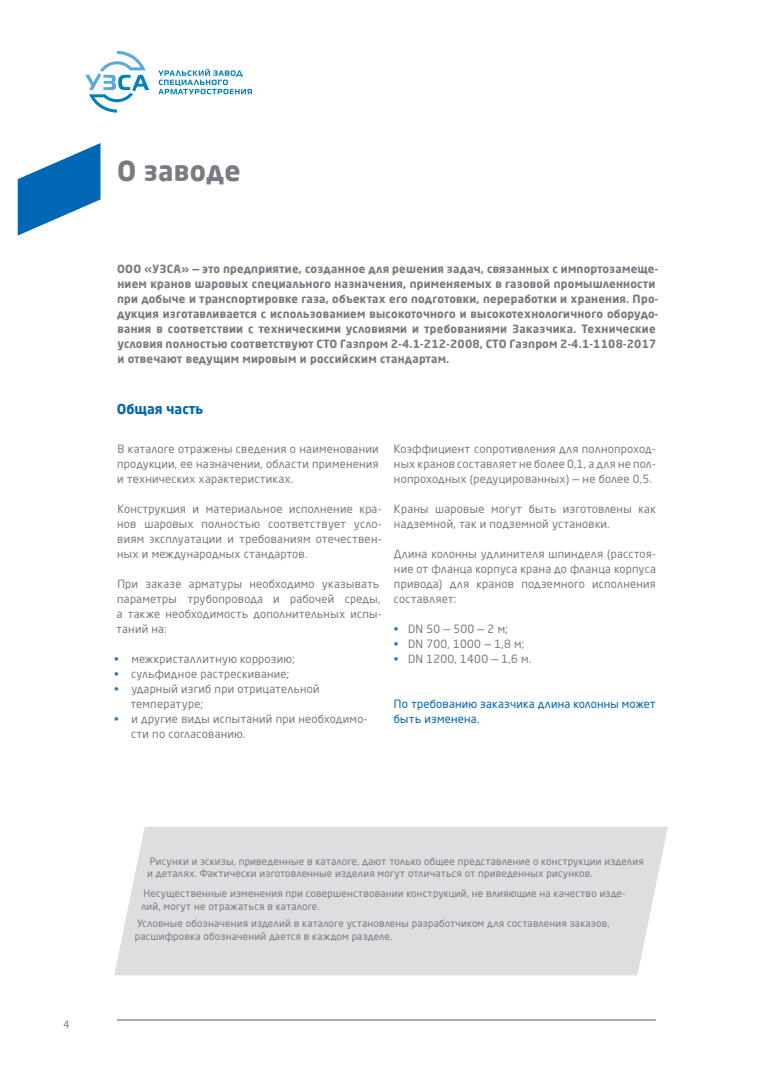
<style>
.page{position:relative;width:780px;height:1088px;background:#fff}
.page>*{position:absolute;margin:0;border:0;box-sizing:border-box;transform-origin:0 0}
.t1{font:700 27.5px "Neo Sans Pro";letter-spacing:.005em;color:#787c82}
.t2{font:700 13.75px "Neo Sans Pro";color:#0166b3}
.t3{font:11.25px/15px "Neo Sans Pro";letter-spacing:.02em;color:#787c82;text-align:justify}
.t4{font:700 11.25px/15px "Neo Sans Pro";letter-spacing:.02em;color:#787c82}
.t5{font:11.25px/15px "Neo Sans Pro";letter-spacing:.02em;color:#0166b3}
.t6{font:10px/12.5px "Neo Sans Pro";letter-spacing:.02em;color:#787c82}
.s1{color:#2b79be}
</style>
<div class="page">
<hr style="left:117px;top:1019px;width:539px;height:1px;background:#787c82">
<svg style="left:18px;top:143px;width:82px;height:93px"></svg>
<svg style="left:158px;top:69px;width:94px;height:25px"></svg>
<svg style="left:85px;top:51px;width:64px;height:62px"></svg>
<div style="left:114px;top:826px;width:554px;height:149px;background:#dddee0"></div>
<h1 class="t1" style="left:117px;top:153px;width:125px">О заводе</h1>
<p class="t4" style="left:117px;top:261px;width:542px">ООО «УЗСА» — это предприятие, созданное для решения задач, связанных с импортозамеще&shy;нием кранов шаровых специального назначения, применяемых в газовой промышленности при добыче и транспортировке газа, объектах его подготовки, переработки и хранения. Про&shy;дукция изготавливается с использованием высокоточного и высокотехнологичного оборудо&shy;вания в соответствии с техническими условиями и требованиями Заказчика. Технические условия полностью соответствуют СТО Газпром 2-4.1-212-2008, СТО Газпром 2-4.1-1108-2017 и отвечают ведущим мировым и российским стандартам.</p>
<p class="t2" style="left:117px;top:400px;width:88px">Общая часть</p>
<p class="t3" style="left:117px;top:441px;width:263px">В каталоге отражены сведения о наименовании продукции, ее назначении, области применения и технических характеристиках.</p>
<p class="t3" style="left:117px;top:501px;width:266px">Конструкция и материальное исполнение кра&shy;нов шаровых полностью соответствует усло&shy;виям эксплуатации и требованиям отечествен&shy;ных и международных стандартов.</p>
<p class="t3" style="left:116px;top:576px;width:267px;text-align:left">При заказе арматуры необходимо указывать параметры трубопровода и рабочей среды, а также необходимость дополнительных испы&shy;таний на:</p>
<p class="t3" style="left:114px;top:651px;width:182px"><span class="s1">•</span> межкристаллитную коррозию;</p>
<p class="t3" style="left:114px;top:666px;width:177px"><span class="s1">•</span> сульфидное растрескивание;</p>
<p class="t3" style="left:130px;top:681px;width:191px;text-indent:-16px"><span class="s1">•</span> ударный изгиб при отрицательной температуре;</p>
<p class="t3" style="left:131px;top:711px;width:238px;text-indent:-17px"><span class="s1">•</span> и другие виды испытаний при необходимо&shy;сти по согласованию.</p>
<p class="t3" style="left:394px;top:441px;width:263px">Коэффициент сопротивления для полнопроход&shy;ных кранов составляет не более 0,1, а для не пол&shy;нопроходных (редуцированных) — не более 0,5.</p>
<p class="t3" style="left:394px;top:501px;width:263px">Краны шаровые могут быть изготовлены как надземной, так и подземной установки.</p>
<p class="t3" style="left:394px;top:546px;width:263px">Длина колонны удлинителя шпинделя (расстоя&shy;ние от фланца корпуса крана до фланца корпуса привода) для кранов подземного исполнения составляет:</p>
<p class="t3" style="left:394px;top:621px;width:115px"><span class="s1">•</span> DN 50 — 500 — 2 м;</p>
<p class="t3" style="left:394px;top:636px;width:132px"><span class="s1">•</span> DN 700, 1000 — 1,8 м;</p>
<p class="t3" style="left:394px;top:651px;width:139px"><span class="s1">•</span> DN 1200, 1400 — 1,6 м.</p>
<p class="t5" style="left:394px;top:696px;width:263px">По требованию заказчика длина колонны может быть изменена.</p>
<p class="t6" style="left:64px;top:1018px;width:8px">4</p>
<p class="t6" style="left:147px;top:854px;width:498px">Рисунки и эскизы, приведенные в каталоге, дают только общее представление о конструкции изделия и деталях. Фактически изготовленные изделия могут отличаться от приведенных рисунков.</p>
<p class="t6" style="left:141px;top:887px;width:486px">Несущественные изменения при совершенствовании конструкций, не влияющие на качество изде&shy;лий, могут не отражаться в каталоге.</p>
<p class="t6" style="left:135px;top:917px;width:476px">Условные обозначения изделий в каталоге установлены разработчиком для составления заказов, расшифровка обозначений дается в каждом разделе.</p>
</div>
